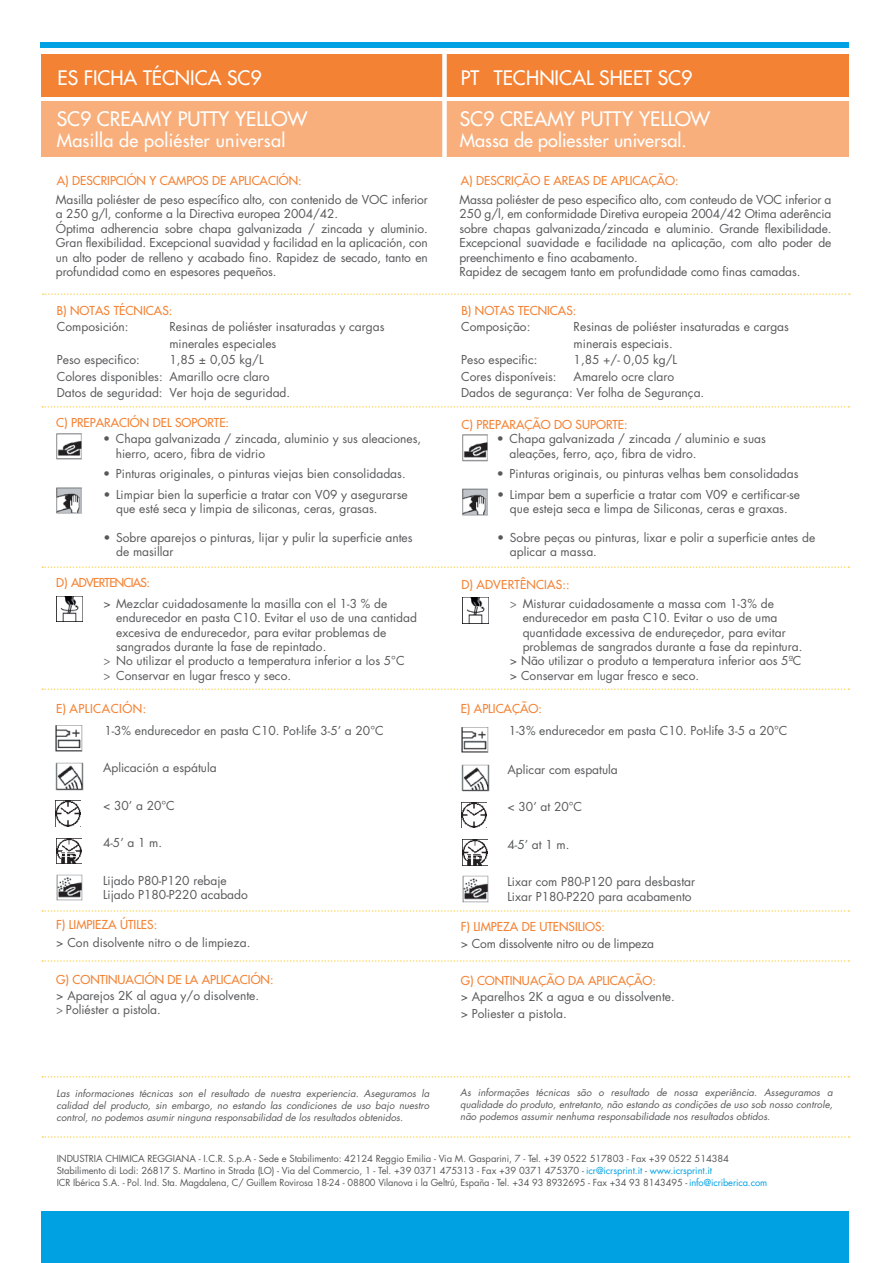
<style>
.page{position:relative;width:893px;height:1263px;background:#fff}
.page>*{position:absolute;margin:0;border:0;box-sizing:border-box;transform-origin:0 0}
.t1{font:19.5px/40.3px "Futura";color:#fff}
.t2{font:18px "Futura";letter-spacing:.015em;color:#fff}
.t3{font:12px/14.4px "Futura";color:#57585a}
.t4{font:12px "Futura";color:#f48234}
.t5{font:12px "Futura";letter-spacing:-.02em;color:#57585a}
.t6{font:12px "Futura";letter-spacing:-.06em;color:#f48234}
.t7{font:12px "Futura";letter-spacing:.04em;color:#f48234}
.t8{font:italic 9.75px/11.7px "Futura";color:#57585a;text-align:justify}
.t9{font:9.45px/12px "Futura";letter-spacing:-.01em;color:#57585a}
.s1{font-family:"Myriad Pro"}
.s2{color:#00a1e3}
</style>
<div class="page">
<div style="left:41px;top:54px;width:808px;height:43px;background:#f48234"></div>
<div style="left:41px;top:101px;width:808px;height:56px;background:#f9af7c"></div>
<div style="left:442px;top:39px;width:5px;height:1157px;background:#fff"></div>
<div style="left:41px;top:43px;width:808px;height:5px;background:#00a1e3"></div>
<div style="left:41px;top:1212px;width:808px;height:51px;background:#00a1e3"></div>
<svg style="left:43px;top:293px;width:807px;height:2px"></svg>
<svg style="left:42px;top:406px;width:807px;height:2px"></svg>
<svg style="left:42px;top:566px;width:807px;height:2px"></svg>
<svg style="left:42px;top:688px;width:807px;height:2px"></svg>
<svg style="left:42px;top:910px;width:807px;height:2px"></svg>
<svg style="left:42px;top:960px;width:807px;height:2px"></svg>
<svg style="left:42px;top:1076px;width:807px;height:1px"></svg>
<img style="left:55px;top:800px;width:26px;height:26px">
<img style="left:56px;top:838px;width:25px;height:26px">
<img style="left:56px;top:433px;width:27px;height:27px">
<img style="left:56px;top:487px;width:26px;height:27px">
<img style="left:55px;top:725px;width:27px;height:27px">
<img style="left:55px;top:762px;width:28px;height:28px">
<img style="left:56px;top:874px;width:27px;height:27px">
<img style="left:57px;top:596px;width:25px;height:26px">
<img style="left:461px;top:802px;width:26px;height:26px">
<img style="left:462px;top:840px;width:26px;height:25px">
<img style="left:462px;top:434px;width:27px;height:28px">
<img style="left:462px;top:488px;width:26px;height:28px">
<img style="left:461px;top:727px;width:27px;height:26px">
<img style="left:461px;top:764px;width:28px;height:28px">
<img style="left:462px;top:876px;width:27px;height:26px">
<img style="left:466px;top:598px;width:23px;height:25px">
<svg style="left:42px;top:1136px;width:808px;height:2px"></svg>
<h1 class="t1" style="left:57px;top:58px;width:252px">ES FICHA TÉCNICA SC9<br>SC9 CREAMY PUTTY YELLOW</h1>
<h2 class="t2" style="left:57px;top:129px;width:230px">Masilla de poliéster universal</h2>
<p class="t4" style="left:57px;top:173px;width:246px">A) DESCRIPCIÓN Y CAMPOS DE APLICACIÓN:</p>
<h1 class="t1" style="left:461px;top:58px;width:233px">PT TECHNICAL SHEET SC9</h1>
<h1 class="t1" style="left:460px;top:98px;width:252px">SC9 CREAMY PUTTY YELLOW</h1>
<h2 class="t2" style="left:460px;top:129px;width:228px">Massa de poliesster universal.</h2>
<p class="t4" style="left:461px;top:173px;width:219px">A) DESCRIÇÃO E AREAS DE APLICAÇÃO:</p>
<p class="t3" style="left:56px;top:192px;width:374px">Masilla poliéster de peso específico alto, con contenido de VOC inferior a 250 g/l, conforme a la Directiva europea 2004/42.<br>Óptima adherencia sobre chapa galvanizada / zincada y aluminio.<br>Gran flexibilidad. Excepcional suavidad y facilidad en la aplicación, con un alto poder de relleno y acabado fino. Rapidez de secado, tanto en profundidad como en espesores pequeños.</p>
<p class="t3" style="left:459px;top:192px;width:374px">Massa poliéster de peso especifico alto, com conteudo de VOC inferior a 250 g/l, em conformidade Diretiva europeia 2004/42 Otima aderência sobre chapas galvanizada/zincada e aluminio. Grande flexibilidade.<br>Excepcional suavidade e facilidade na aplicação, com alto poder de preenchimento e fino acabamento.<br>Rapidez de secagem tanto em profundidade como finas camadas.</p>
<p class="t4" style="left:57px;top:303px;width:117px">B) NOTAS TÉCNICAS:</p>
<p class="t3" style="left:57px;top:319px;width:73px">Composición:</p>
<p class="t3" style="left:169px;top:318px;width:217px;line-height:16.5px">Resinas de poliéster insaturadas y cargas minerales especiales</p>
<p class="t3" style="left:57px;top:352px;width:85px">Peso especifico:</p>
<p class="t3" style="left:57px;top:351px;width:235px;line-height:16.5px;text-indent:113px">1,85 ± 0,05 kg/L<br>Colores disponibles: Amarillo ocre claro<br>Datos de seguridad: Ver hoja de seguridad.</p>
<p class="t4" style="left:56px;top:415px;width:174px">C) PREPARACIÓN DEL SOPORTE:</p>
<p class="t3" style="left:116px;top:431px;width:307px;text-indent:-13px">• Chapa galvanizada / zincada, aluminio y sus aleaciones, hierro, acero, fibra de vidrio</p>
<p class="t3" style="left:103px;top:466px;width:304px">• Pinturas originales, o pinturas viejas bien consolidadas.</p>
<p class="t3" style="left:116px;top:487px;width:293px;text-indent:-13px">• Limpiar bien la superficie a tratar con V09 y asegurarse que esté seca y limpia de siliconas, ceras, grasas.</p>
<p class="t3" style="left:116px;top:530px;width:298px;text-indent:-13px">• Sobre aparejos o pinturas, lijar y pulir la superficie antes de masillar</p>
<p class="t6" style="left:56px;top:574px;width:95px">D) ADVERTENCIAS:</p>
<p class="t3" style="left:103px;top:596px;width:285px">&gt; Mezclar cuidadosamente la masilla con el 1-3 % de</p>
<p class="t3" style="left:116px;top:610px;width:302px">endurecedor en pasta C10. Evitar el uso de una cantidad</p>
<p class="t3" style="left:116px;top:625px;width:272px">excesiva de endurecedor, para evitar problemas de</p>
<p class="t3" style="left:116px;top:639px;width:212px">sangrados durante la fase de repintado.</p>
<p class="t3" style="left:103px;top:654px;width:303px"><span class="s1">&gt;</span> No utilizar el producto a temperatura inferior a los 5°C</p>
<p class="t3" style="left:103px;top:668px;width:189px"><span class="s1">&gt;</span> Conservar en lugar fresco y seco.</p>
<p class="t7" style="left:56px;top:700px;width:91px">E) APLICACIÓN:</p>
<p class="t3" style="left:104px;top:723px;width:281px">1-3% endurecedor en pasta C10. Pot-life 3-5’ a 20°C</p>
<p class="t3" style="left:103px;top:760px;width:115px">Aplicación a espátula</p>
<p class="t3" style="left:103px;top:798px;width:73px">&lt; 30’ a 20°C</p>
<p class="t3" style="left:103px;top:835px;width:61px">4-5’ a 1 m.</p>
<p class="t3" style="left:103px;top:873px;width:146px">Lijado P80-P120 rebaje<br>Lijado P180-P220 acabado</p>
<p class="t4" style="left:56px;top:917px;width:102px">F) LIMPIEZA ÚTILES:</p>
<p class="t3" style="left:56px;top:935px;width:196px">&gt; Con disolvente nitro o de limpieza.</p>
<p class="t4" style="left:56px;top:971px;width:219px">G) CONTINUACIÓN DE LA APLICACIÓN:</p>
<p class="t3" style="left:56px;top:988px;width:204px">&gt; Aparejos 2K al agua y/o disolvente. <span class="s1">&gt;</span> Poliéster a pistola.</p>
<p class="t4" style="left:462px;top:303px;width:116px">B) NOTAS TECNICAS:</p>
<p class="t3" style="left:461px;top:319px;width:71px">Composição:</p>
<p class="t3" style="left:574px;top:318px;width:217px;line-height:16.5px">Resinas de poliéster insaturadas e cargas minerais especiais.</p>
<p class="t3" style="left:461px;top:352px;width:78px">Peso especific:</p>
<p class="t3" style="left:574px;top:352px;width:105px">1,85 +/- 0,05 kg/L</p>
<p class="t3" style="left:461px;top:369px;width:97px">Cores disponíveis:</p>
<p class="t3" style="left:461px;top:368px;width:245px;line-height:16.5px;text-indent:113px">Amarelo ocre claro<br>Dados de segurança: Ver folha de Segurança.</p>
<p class="t4" style="left:462px;top:417px;width:168px">C) PREPARAÇÃO DO SUPORTE:</p>
<p class="t3" style="left:510px;top:431px;width:258px;text-indent:-13px">• Chapa galvanizada / zincada / aluminio e suas aleações, ferro, aço, fibra de vidro.</p>
<p class="t3" style="left:497px;top:466px;width:303px">• Pinturas originais, ou pinturas velhas bem consolidadas</p>
<p class="t3" style="left:497px;top:487px;width:304px;text-align:center">• Limpar bem a superficie a tratar com V09 e certificar-se que esteja seca e limpa de Siliconas, ceras e graxas.</p>
<p class="t3" style="left:510px;top:530px;width:307px;text-indent:-13px">• Sobre peças ou pinturas, lixar e polir a superficie antes de aplicar a massa.</p>
<p class="t4" style="left:462px;top:576px;width:110px">D) ADVERTÊNCIAS::</p>
<p class="t3" style="left:510px;top:596px;width:265px"><span class="s1">&gt;</span> Misturar cuidadosamente a massa com 1-3% de</p>
<p class="t3" style="left:523px;top:610px;width:256px">endurecedor em pasta C10. Evitar o uso de uma</p>
<p class="t3" style="left:523px;top:625px;width:265px">quantidade excessiva de endureçedor, para evitar</p>
<p class="t3" style="left:523px;top:639px;width:281px">problemas de sangrados durante a fase da repintura.</p>
<p class="t3" style="left:510px;top:654px;width:293px">&gt; Não utilizar o produto a temperatura inferior aos 5ªC</p>
<p class="t3" style="left:510px;top:668px;width:191px">&gt; Conservar em lugar fresco e seco.</p>
<p class="t4" style="left:461px;top:700px;width:83px">E) APLICAÇÃO:</p>
<p class="t3" style="left:509px;top:723px;width:280px">1-3% endurecedor em pasta C10. Pot-life 3-5 a 20°C</p>
<p class="t3" style="left:507px;top:762px;width:112px">Aplicar com espatula</p>
<p class="t3" style="left:507px;top:799px;width:76px">&lt; 30’ at 20°C</p>
<p class="t3" style="left:507px;top:837px;width:63px">4-5’ at 1 m.</p>
<p class="t3" style="left:507px;top:874px;width:189px">Lixar com P80-P120 para desbastar<br>Lixar P180-P220 para acabamento</p>
<p class="t4" style="left:461px;top:918px;width:146px">F) LIMPEZA DE UTENSILIOS:</p>
<p class="t5" style="left:461px;top:936px;width:195px">&gt; Com dissolvente nitro ou de limpeza</p>
<p class="t4" style="left:461px;top:973px;width:197px">G) CONTINUAÇÃO DA APLICAÇÃO:</p>
<p class="t3" style="left:461px;top:989px;width:216px;line-height:16.2px">&gt; Aparelhos 2K a agua e ou dissolvente. &gt; Poliester a pistola.</p>
<p class="t8" style="left:56px;top:1088px;width:374px">Las informaciones técnicas son el resultado de nuestra experiencia. Aseguramos la calidad del producto, sin embargo, no estando las condiciones de uso bajo nuestro control, no podemos asumir ninguna responsabilidad de los resultados obtenidos.</p>
<p class="t8" style="left:460px;top:1086px;width:374px">As informações técnicas são o resultado de nossa experiência. Asseguramos a qualidade do produto, entretanto, não estando as condições de uso sob nosso controle, não podemos assumir nenhuma responsabilidade nos resultados obtidos.</p>
<p class="t9" style="left:57px;top:1152px;width:712px">INDUSTRIA CHIMICA REGGIANA - I.C.R. S.p.A - Sede e Stabilimento: 42124 Reggio Emilia - Via M. Gasparini, 7 - Tel. +39 0522 517803 - Fax +39 0522 514384<br>Stabilimento di Lodi: 26817 S. Martino in Strada (LO) - Via del Commercio, 1 - Tel. +39 0371 475313 - Fax +39 0371 475370 - <span class="s2">icr@icrsprint.it</span> - <span class="s2">www.icrsprint.it<br></span>ICR Ibérica S.A. - Pol. Ind. Sta. Magdalena, C/ Guillem Rovirosa 18-24 - 08800 Vilanova i la Geltrú, España - Tel. +34 93 8932695 - Fax +34 93 8143495 - <span class="s2">info@icriberica.com</span></p>
</div>
